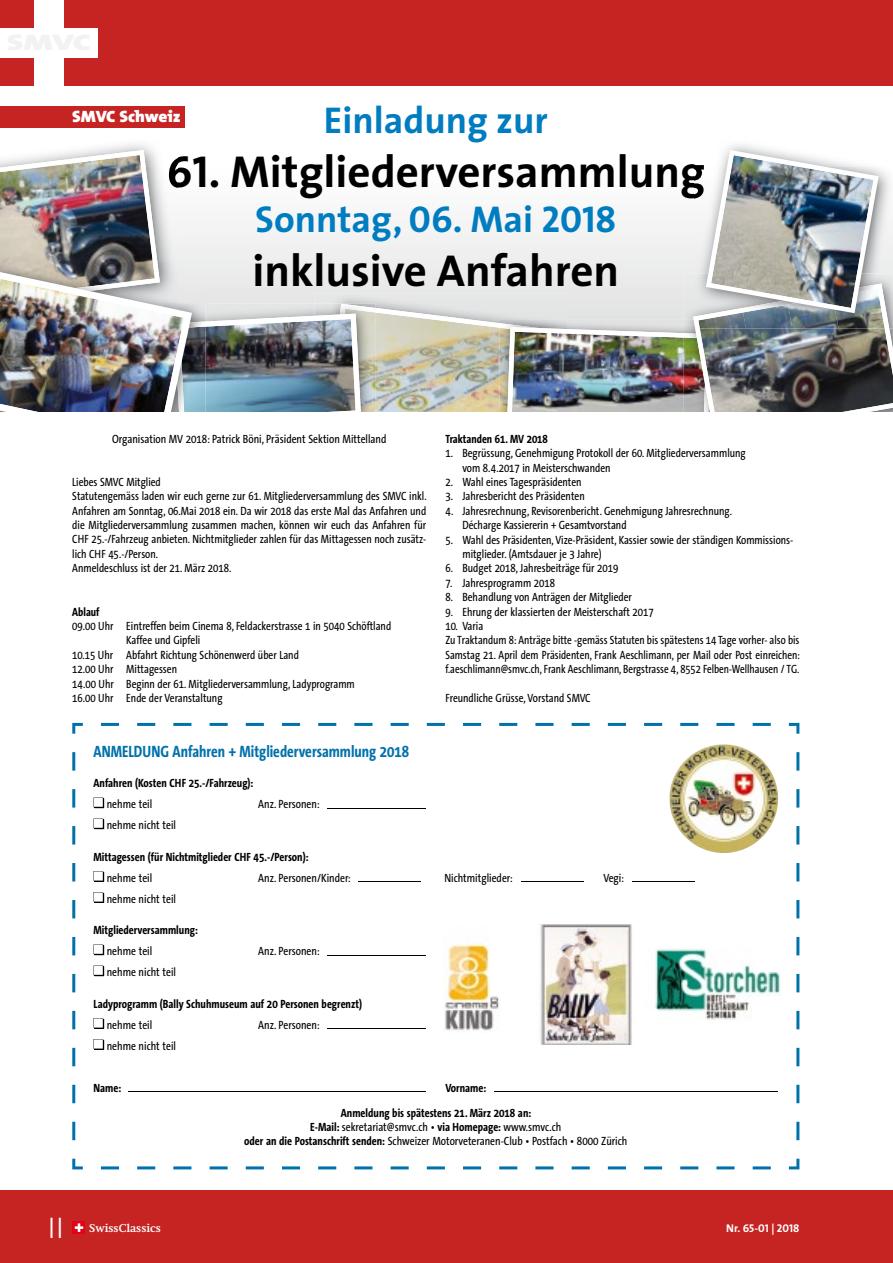
<style>
.page{position:relative;width:893px;height:1263px;background:#fff}
.page>*{position:absolute;margin:0;border:0;box-sizing:border-box;transform-origin:0 0}
.t1{font:700 45px "The Sans";color:#000}
.t2{font:700 37.5px "The Sans";color:#007cc0}
.t3{font:30px "The Sans Light Caps";color:#fff}
.t4{font:700 16.5px "The Sans Condensed";color:#0071ab}
.t5{font:900 16.5px "The Mix";color:#fff;scale:1.05 1}
.t6{font:12px/14.4px "The Sans Condensed";color:#000}
.t7{font:700 12px/24.9px "The Sans Condensed";color:#000}
.t8{font:700 11.25px "Swift";color:#fff}
.t9{font:11.25px "The Sans Bold Caps";color:#fff}
.s1{font-family:"The Sans Bold Caps";font-weight:400}
.s2{font-weight:700}
.s3{font-family:"The Sans";font-weight:700}
</style>
<div class="page">
<div style="left:0;top:0;width:893px;height:85px;background:#c62422"></div>
<div style="left:34px;top:0;width:30px;height:85px;background:#fff"></div>
<div style="left:0;top:28px;width:98px;height:29px;background:#fff"></div>
<div style="left:0;top:1191px;width:893px;height:72px;background:#c62422"></div>
<svg style="left:73px;top:1221px;width:12px;height:13px"></svg>
<svg style="left:75px;top:1223px;width:8px;height:9px"></svg>
<div style="left:0;top:106px;width:185px;height:22px;background:#c62422"></div>
<svg style="left:72px;top:723px;width:727px;height:446px"></svg>
<svg style="left:94px;top:797px;width:10px;height:11px"></svg>
<svg style="left:94px;top:818px;width:10px;height:11px"></svg>
<svg style="left:94px;top:871px;width:10px;height:11px"></svg>
<svg style="left:94px;top:892px;width:10px;height:11px"></svg>
<svg style="left:94px;top:944px;width:10px;height:11px"></svg>
<svg style="left:94px;top:965px;width:10px;height:11px"></svg>
<svg style="left:94px;top:1018px;width:10px;height:11px"></svg>
<svg style="left:94px;top:1039px;width:10px;height:11px"></svg>
<hr style="left:327px;top:808px;width:99px;height:1px;background:#000">
<hr style="left:327px;top:955px;width:99px;height:1px;background:#000">
<hr style="left:358px;top:881px;width:63px;height:1px;background:#000">
<hr style="left:521px;top:881px;width:63px;height:1px;background:#000">
<hr style="left:632px;top:881px;width:63px;height:1px;background:#000">
<hr style="left:327px;top:1028px;width:99px;height:1px;background:#000">
<hr style="left:129px;top:1091px;width:297px;height:1px;background:#000">
<hr style="left:494px;top:1091px;width:284px;height:1px;background:#000">
<img style="left:443px;top:924px;width:337px;height:120px">
<img style="left:0;top:150px;width:893px;height:262px">
<img style="left:669px;top:744px;width:109px;height:109px;border-radius:54px">
<h2 class="t2" style="left:324px;top:89px;width:225px">Einladung zur</h2>
<h1 class="t1" style="left:167px;top:135px;width:540px"><span class="s1">61.</span> Mitgliederversammlung</h1>
<h2 class="t2" style="left:255px;top:188px;width:363px">Sonntag, <span class="s1">06.</span> Mai <span class="s1">2018</span></h2>
<h1 class="t1" style="left:252px;top:234px;width:368px">inklusive Anfahren</h1>
<h3 class="t5" style="left:72px;top:103px;width:105px">SMVC Schweiz</h3>
<p class="t6" style="left:112px;top:432px;width:276px">Organisation MV 2018: Patrick Böni, Präsident Sektion Mittelland</p>
<p class="t6" style="left:72px;top:475px;width:356px">Liebes SMVC Mitglied<br>Statutengemäss laden wir euch gerne zur 61. Mitgliederversammlung des SMVC inkl.<br>Anfahren am Sonntag, 06.Mai 2018 ein. Da wir 2018 das erste Mal das Anfahren und die Mitgliederversammlung zusammen machen, können wir euch das Anfahren für CHF 25.-/Fahrzeug anbieten. Nichtmitglieder zahlen für das Mittagessen noch zusätz&shy;lich CHF 45.-/Person.<br>Anmeldeschluss ist der 21. März 2018.</p>
<p class="t7" style="left:72px;top:599px;width:29px">Ablauf</p>
<p class="t6" style="left:72px;top:619px;width:320px">09.00 Uhr Eintreffen beim Cinema 8, Feldackerstrasse 1 in 5040 Schöftland</p>
<p class="t6" style="left:126px;top:633px;width:76px">Kaffee und Gipfeli</p>
<p class="t6" style="left:72px;top:648px;width:228px">10.15 Uhr Abfahrt Richtung Schönenwerd über Land</p>
<p class="t6" style="left:72px;top:662px;width:106px">12.00 Uhr Mittagessen</p>
<p class="t6" style="left:72px;top:676px;width:284px">14.00 Uhr Beginn der 61. Mitgliederversammlung, Ladyprogramm</p>
<p class="t6" style="left:72px;top:691px;width:152px">16.00 Uhr Ende der Veranstaltung</p>
<p class="t7" style="left:445px;top:426px;width:104px">Traktanden 61. MV 2018</p>
<p class="t6" style="left:462px;top:446px;width:285px;text-indent:-17px">1. Begrüssung, Genehmigung Protokoll der 60. Mitgliederversammlung vom 8.4.2017 in Meisterschwanden</p>
<p class="t6" style="left:445px;top:475px;width:138px">2. Wahl eines Tagespräsidenten</p>
<p class="t6" style="left:445px;top:489px;width:141px">3. Jahresbericht des Präsidenten</p>
<p class="t6" style="left:462px;top:504px;width:271px;text-indent:-17px">4. Jahresrechnung, Revisorenbericht. Genehmigung Jahresrechnung.<br>Décharge Kassiererin + Gesamtvorstand</p>
<p class="t6" style="left:462px;top:533px;width:332px;text-indent:-17px">5. Wahl des Präsidenten, Vize-Präsident, Kassier sowie der ständigen Kommissions&shy;mitglieder. (Amtsdauer je 3 Jahre)</p>
<p class="t6" style="left:445px;top:561px;width:174px">6. Budget 2018, Jahresbeiträge für 2019</p>
<p class="t6" style="left:445px;top:576px;width:111px">7. Jahresprogramm 2018</p>
<p class="t6" style="left:445px;top:590px;width:188px">8. Behandlung von Anträgen der Mitglieder</p>
<p class="t6" style="left:445px;top:605px;width:210px">9. Ehrung der klassierten der Meisterschaft 2017</p>
<p class="t6" style="left:445px;top:619px;width:356px">10. Varia<br>Zu Traktandum 8: Anträge bitte -gemäss Statuten bis spätestens 14 Tage vorher- also bis Samstag 21. April dem Präsidenten, Frank Aeschlimann, per Mail oder Post einreichen: f.aeschlimann@smvc.ch, Frank Aeschlimann, Bergstrasse 4, 8552 Felben-Wellhausen / TG.</p>
<p class="t6" style="left:445px;top:691px;width:147px">Freundliche Grüsse, Vorstand SMVC</p>
<h3 class="t4" style="left:94px;top:742px;width:317px">ANMELDUNG Anfahren + Mitgliederversammlung 2018</h3>
<p class="t7" style="left:94px;top:771px;width:161px">Anfahren (Kosten CHF 25.-/Fahrzeug):</p>
<p class="t6" style="left:107px;top:797px;width:47px">nehme teil</p>
<p class="t6" style="left:258px;top:797px;width:63px">Anz. Personen:</p>
<p class="t6" style="left:107px;top:818px;width:71px">nehme nicht teil</p>
<p class="t7" style="left:94px;top:844px;width:216px">Mittagessen (für Nichtmitglieder CHF 45.-/Person):</p>
<p class="t6" style="left:107px;top:871px;width:47px">nehme teil</p>
<p class="t6" style="left:258px;top:871px;width:94px">Anz. Personen/Kinder:</p>
<p class="t6" style="left:444px;top:871px;width:70px">Nichtmitglieder:</p>
<p class="t6" style="left:603px;top:871px;width:22px">Vegi:</p>
<p class="t6" style="left:107px;top:892px;width:71px">nehme nicht teil</p>
<p class="t7" style="left:94px;top:918px;width:106px">Mitgliederversammlung:</p>
<p class="t6" style="left:107px;top:944px;width:47px">nehme teil</p>
<p class="t6" style="left:258px;top:944px;width:63px">Anz. Personen:</p>
<p class="t6" style="left:107px;top:965px;width:71px">nehme nicht teil</p>
<p class="t7" style="left:94px;top:991px;width:270px">Ladyprogramm (Bally Schuhmuseum auf 20 Personen begrenzt)</p>
<p class="t6" style="left:107px;top:1018px;width:47px">nehme teil</p>
<p class="t6" style="left:258px;top:1018px;width:63px">Anz. Personen:</p>
<p class="t6" style="left:107px;top:1039px;width:71px">nehme nicht teil</p>
<p class="t7" style="left:94px;top:1075px;width:29px">Name:</p>
<p class="t7" style="left:341px;top:1075px;width:192px;text-indent:105px">Vorname:<br>Anmeldung bis spätestens 21. März 2018 an:</p>
<p class="t6" style="left:244px;top:1120px;width:385px;text-align:center"><span class="s2">E-Mail:</span> sekretariat@smvc.ch • <span class="s2">via Homepage:</span> www.smvc.ch<br><span class="s2">oder an die Postanschrift senden:</span> Schweizer Motorveteranen-Club • Postfach • 8000 Zürich</p>
<h3 class="t3" style="left:48px;top:1203px;width:17px">II</h3>
<p class="t8" style="left:89px;top:1221px;width:73px">SwissClassics</p>
<p class="t9" style="left:726px;top:1219px;width:75px"><span class="s3">Nr.</span> 65-01 | 2018</p>
</div>
